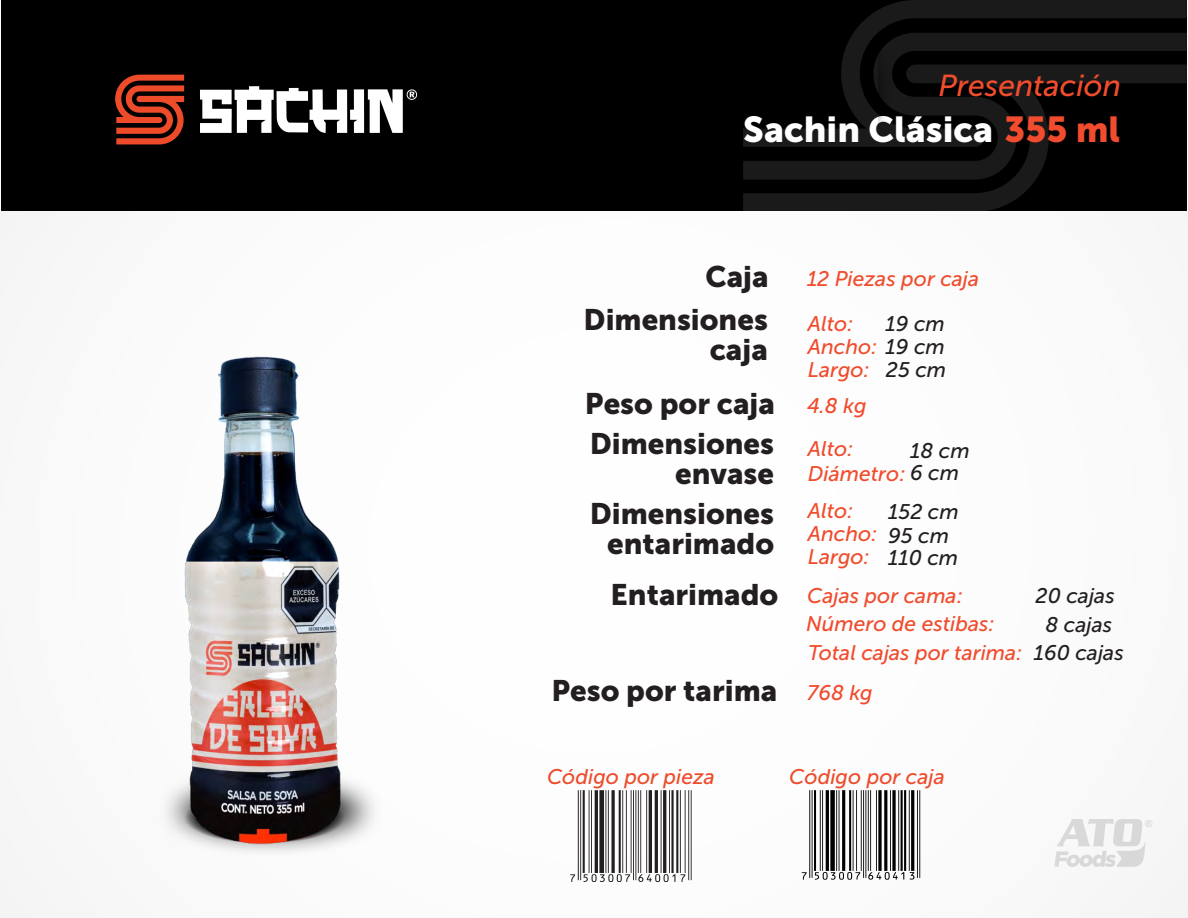
<style>
.page{position:relative;width:1188px;height:918px;background:#fff}
.page>*{position:absolute;margin:0;border:0;box-sizing:border-box;transform-origin:0 0}
.t1{font:35.85px "Museo Sans 900";color:#fff}
.t2{font:italic 30.3px "Museo Sans 500";color:#f04c2d}
.t3{font:29.55px/30.2px "Museo Sans 900";color:#231f20;text-align:right}
.t4{font:italic 21.15px/28.8px "Museo Sans 500";color:#f04c2d}
.t5{font:italic 21.15px/22.8px "Museo Sans 500";color:#231f20;text-align:justify}
.t6{font:italic 21.15px "Museo Sans 500";color:#ee4b2b}
.t7{font:700 9.9px "Arial";color:rgb(204 204 204/.7)}
.s1{color:#f04c2d}
.s2{font-family:"Museo Sans 500";font-style:italic;font-size:21.15px;color:#f04c2d}
.s3{color:#231f20}
.s4{font-family:"Museo Sans 900";font-style:normal;font-size:29.55px;color:#231f20}
</style>
<div class="page">
<div style="left:1px;top:0;width:1186px;height:212px;background:#000"></div>
<svg style="left:743px;top:0;width:444px;height:212px"></svg>
<img style="left:879px;top:41px;width:14px;height:98px">
<svg style="left:1054px;top:819px;width:92px;height:48px"></svg>
<svg style="left:115px;top:75px;width:69px;height:69px"></svg>
<svg style="left:200px;top:86px;width:217px;height:47px"></svg>
<img style="left:169px;top:356px;width:185px;height:499px">
<svg style="left:570px;top:790px;width:122px;height:92px"></svg>
<svg style="left:802px;top:790px;width:118px;height:90px"></svg>
<h2 class="t2" style="left:938px;top:74px;width:184px">Presentación</h2>
<h1 class="t1" style="left:743px;top:115px;width:378px">Sachin Clásica <span class="s1">355 ml</span></h1>
<h3 class="t3" style="left:705px;top:264px;width:65px">Caja</h3>
<p class="t4" style="left:807px;top:266px;width:174px">12 Piezas por caja</p>
<h3 class="t3" style="left:584px;top:307px;width:186px">Dimensiones caja</h3>
<p class="t4" style="left:808px;top:311px;width:47px">Alto:</p>
<p class="t5" style="left:808px;top:314px;width:140px;text-indent:78px">19 cm <span class="s1">Ancho:</span> 19 cm <span class="s1">Largo:</span> 25 cm</p>
<h3 class="t3" style="left:585px;top:391px;width:283px">Peso por caja <span class="s2">4.8 kg</span></h3>
<h3 class="t3" style="left:590px;top:431px;width:186px">Dimensiones envase</h3>
<p class="t4" style="left:808px;top:438px;width:153px;line-height:25.3px">Alto:<br>Diámetro: <span class="s3">6 cm</span></p>
<p class="t5" style="left:910px;top:442px;width:61px">18 cm</p>
<h3 class="t3" style="left:590px;top:501px;width:186px;text-align:center">Dimensiones entarimado</h3>
<p class="t4" style="left:808px;top:502px;width:152px;line-height:22.8px">Alto:<br>Ancho: <span class="s3">95 cm<br></span>Largo: <span class="s3">110 cm</span></p>
<p class="t5" style="left:888px;top:502px;width:72px">152 cm</p>
<p class="t4" style="left:806px;top:583px;width:218px;text-indent:-196px"><span class="s4">Entarimado</span> Cajas por cama:<br>Número de estibas:<br>Total cajas por tarima:</p>
<p class="t5" style="left:1034px;top:583px;width:91px;line-height:28.7px;text-align:center">20 cajas<br>8 cajas<br>160 cajas</p>
<h3 class="t3" style="left:552px;top:679px;width:323px">Peso por tarima <span class="s2">768 kg</span></h3>
<p class="t6" style="left:547px;top:768px;width:169px">Código por pieza</p>
<p class="t6" style="left:789px;top:768px;width:157px">Código por caja</p>
<p class="t7" style="left:1145px;top:820px;width:9px">®</p>
</div>
